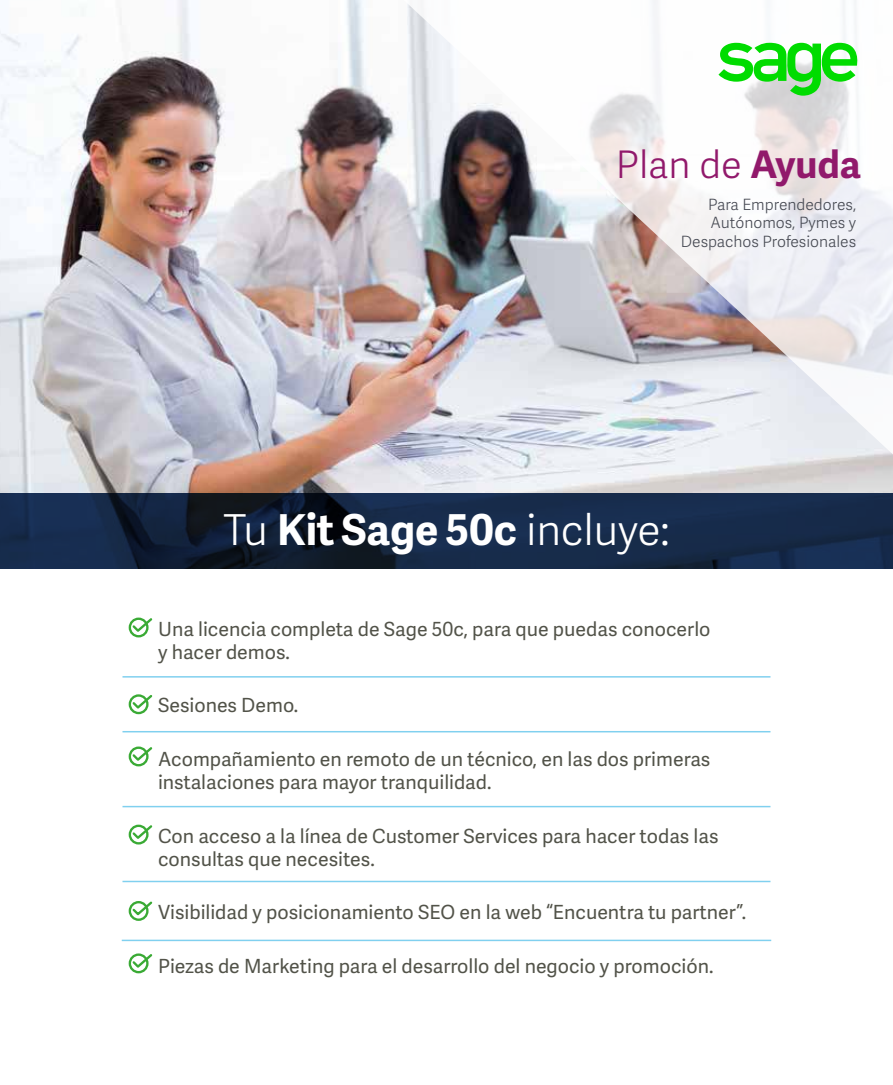
<style>
.page{position:relative;width:893px;height:1085px;background:#fff}
.page>*{position:absolute;margin:0;border:0;box-sizing:border-box;transform-origin:0 0}
.t1{font:42.6px "Adelle Sans SAGE Lt";letter-spacing:-.005em;color:#fff}
.t2{font:37.95px "Adelle Sans SAGE Lt";color:#91196b}
.t3{font:19.5px/23.4px "Adelle Sans SAGE";color:#525349}
.t4{font:15.6px/18.6px "Adelle Sans SAGE Lt";color:#484b54;text-align:right}
.s1{font-family:"Adelle Sans SAGE";font-weight:700}
</style>
<div class="page">
<img style="left:0;top:0;width:893px;height:493px">
<img style="left:404px;top:0;width:489px;height:454px">
<svg style="left:718px;top:43px;width:143px;height:53px"></svg>
<svg style="left:0;top:493px;width:893px;height:75px;background:#142643"></svg>
<hr style="left:122px;top:676px;width:648px;height:1px;background:#00a1df">
<hr style="left:122px;top:731px;width:648px;height:1px;background:#00a1df">
<hr style="left:122px;top:806px;width:648px;height:1px;background:#00a1df">
<hr style="left:122px;top:939px;width:649px;height:2px;background:#00a1df">
<hr style="left:122px;top:880px;width:648px;height:2px;background:#00a1df">
<div style="left:129px;top:617px;width:20px;height:20px;border:2px solid #3aaa35;border-radius:50%"></div>
<svg style="left:130px;top:617px;width:23px;height:17px"></svg>
<div style="left:129px;top:694px;width:20px;height:20px;border:2px solid #3aaa35;border-radius:50%"></div>
<svg style="left:130px;top:694px;width:23px;height:16px"></svg>
<div style="left:129px;top:746px;width:20px;height:20px;border:2px solid #3aaa35;border-radius:50%"></div>
<svg style="left:130px;top:746px;width:23px;height:17px"></svg>
<div style="left:129px;top:824px;width:20px;height:20px;border:2px solid #3aaa35;border-radius:50%"></div>
<svg style="left:130px;top:824px;width:23px;height:17px"></svg>
<div style="left:129px;top:901px;width:20px;height:19px;border:2px solid #3aaa35;border-radius:50%"></div>
<svg style="left:130px;top:901px;width:23px;height:16px"></svg>
<div style="left:129px;top:953px;width:20px;height:20px;border:2px solid #3aaa35;border-radius:50%"></div>
<svg style="left:130px;top:953px;width:23px;height:16px"></svg>
<h2 class="t2" style="left:616px;top:137px;width:247px">Plan de <span class="s1">Ayuda</span></h2>
<p class="t4" style="left:681px;top:194px;width:177px">Para Emprendedores,<br>Autónomos, Pymes y<br>Despachos Profesionales</p>
<h1 class="t1" style="left:223px;top:499px;width:448px">Tu <span class="s1">Kit Sage 50c</span> incluye:</h1>
<p class="t3" style="left:158px;top:616px;width:554px">Una licencia completa de Sage 50c, para que puedas conocerlo y hacer demos.</p>
<p class="t3" style="left:158px;top:693px;width:142px">Sesiones Demo.</p>
<p class="t3" style="left:158px;top:746px;width:554px">Acompañamiento en remoto de un técnico, en las dos primeras instalaciones para mayor tranquilidad.</p>
<p class="t3" style="left:158px;top:823px;width:562px">Con acceso a la línea de Customer Services para hacer todas las consultas que necesites.</p>
<p class="t3" style="left:158px;top:900px;width:590px">Visibilidad y posicionamiento SEO en la web “Encuentra tu partner”.</p>
<p class="t3" style="left:158px;top:953px;width:557px">Piezas de Marketing para el desarrollo del negocio y promoción.</p>
</div>
